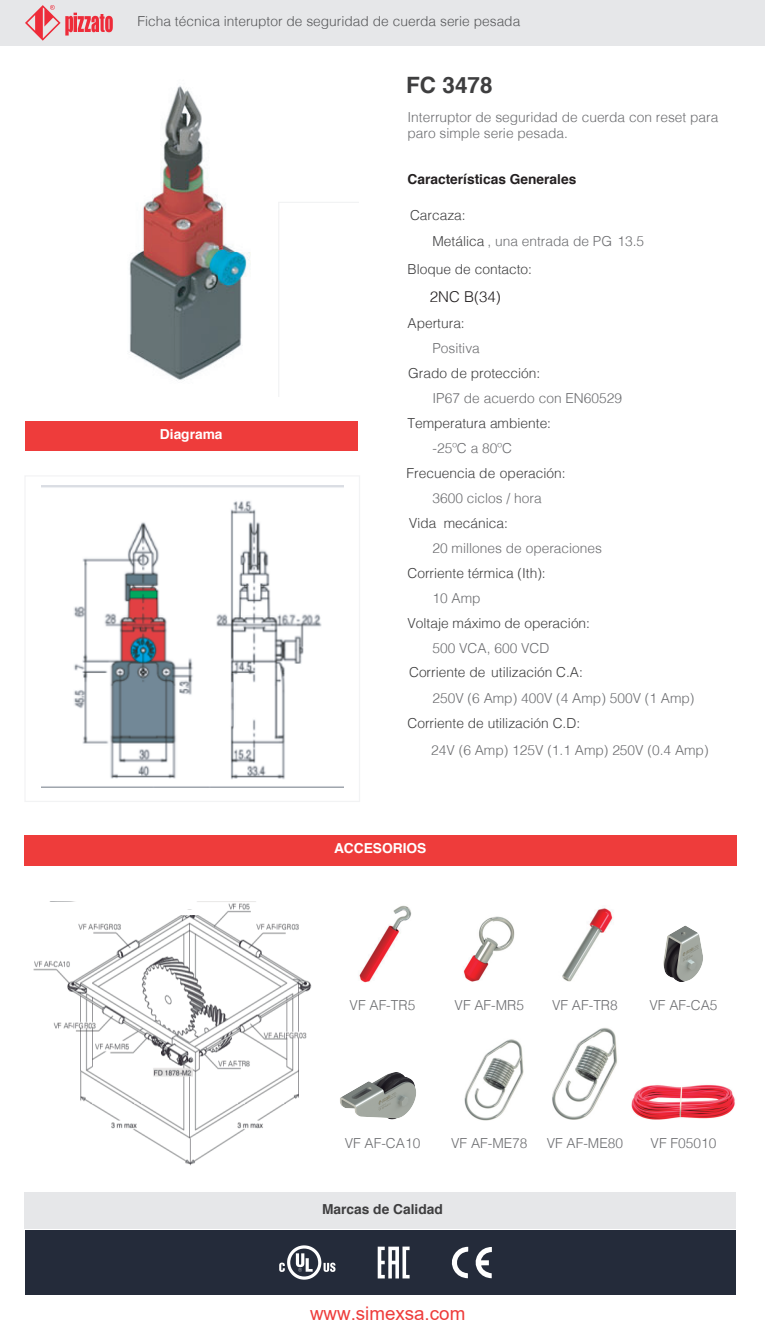
<style>
.page{position:relative;width:765px;height:1336px;background:#fff}
.page>*{position:absolute;margin:0;border:0;box-sizing:border-box;transform-origin:0 0}
.t1{font:700 22.5px "Helvetica";color:#3e3e3f}
.t2{font:18.75px "Arial";color:#ee3c3b}
.t3{font:300 15px "Helvetica";color:#231f20}
.t4{font:300 13.75px/16.5px "Helvetica";color:#6c6d70}
.t5{font:300 13.75px "Helvetica";color:#3e3e3f}
.t6{font:300 13.75px "Helvetica";color:#57585a}
.t7{font:700 13.75px "Helvetica";color:#231f20}
.t8{font:700 13.75px "Helvetica";color:#fff}
.t9{font:700 13.75px "Helvetica";color:#3e3e3f}
.s1{color:#3e3e3f}
</style>
<div class="page">
<div style="left:0;top:0;width:765px;height:46px;background:#e6e7e9"></div>
<div style="left:24px;top:1192px;width:711px;height:37px;background:#e6e7e9"></div>
<div style="left:25px;top:1230px;width:710px;height:64px;background:#242b3a"></div>
<div style="left:24px;top:835px;width:712px;height:31px;background:#ee3c3b"></div>
<div style="left:25px;top:421px;width:333px;height:30px;background:#ee3c3b"></div>
<svg style="left:279px;top:1245px;width:56px;height:34px"></svg>
<svg style="left:378px;top:1246px;width:32px;height:32px"></svg>
<svg style="left:475px;top:1247px;width:17px;height:31px"></svg>
<svg style="left:451px;top:1246px;width:17px;height:32px"></svg>
<svg style="left:25px;top:5px;width:88px;height:36px"></svg>
<svg style="left:278px;top:202px;width:80px;height:195px"></svg>
<div style="left:24px;top:475px;width:336px;height:327px;border:1px solid #e6e7e9"></div>
<img style="left:33px;top:901px;width:279px;height:265px">
<hr style="left:38px;top:910px;width:186px;height:4px;background:#fff">
<img style="left:663px;top:925px;width:40px;height:57px">
<img style="left:340px;top:1072px;width:76px;height:48px">
<img style="left:359px;top:905px;width:53px;height:78px">
<img style="left:463px;top:916px;width:52px;height:66px">
<img style="left:562px;top:908px;width:51px;height:74px">
<img style="left:464px;top:1039px;width:60px;height:82px">
<img style="left:552px;top:1027px;width:65px;height:93px">
<img style="left:631px;top:1085px;width:104px;height:35px">
<img style="left:41px;top:485px;width:303px;height:303px">
<img style="left:129px;top:85px;width:122px;height:296px">
<p class="t6" style="left:137px;top:12px;width:384px">Ficha técnica interuptor de seguridad de cuerda serie pesada</p>
<h1 class="t1" style="left:406px;top:67px;width:88px">FC 3478</h1>
<p class="t4" style="left:408px;top:109px;width:313px">Interruptor de seguridad de cuerda con reset para paro simple serie pesada.</p>
<p class="t7" style="left:408px;top:168px;width:170px">Características Generales</p>
<p class="t5" style="left:410px;top:206px;width:57px">Carcaza:</p>
<p class="t4" style="left:432px;top:233px;width:213px"><span class="s1">Metálica</span> , una entrada de PG 13.5</p>
<p class="t5" style="left:408px;top:261px;width:126px">Bloque de contacto:</p>
<p class="t8" style="left:160px;top:423px;width:64px">Diagrama</p>
<p class="t3" style="left:430px;top:287px;width:72px">2NC B(34)</p>
<p class="t5" style="left:408px;top:314px;width:59px">Apertura:</p>
<p class="t4" style="left:432px;top:340px;width:49px">Positiva</p>
<p class="t5" style="left:408px;top:364px;width:134px">Grado de protección:</p>
<p class="t4" style="left:432px;top:390px;width:191px">IP67 de acuerdo con EN60529</p>
<p class="t5" style="left:407px;top:414px;width:145px">Temperatura ambiente:</p>
<p class="t4" style="left:432px;top:440px;width:81px">-25ºC a 80ºC</p>
<p class="t5" style="left:407px;top:464px;width:161px">Frecuencia de operación:</p>
<p class="t4" style="left:432px;top:490px;width:111px">3600 ciclos / hora</p>
<p class="t5" style="left:409px;top:515px;width:29px;rotate:-1deg">Vida</p>
<p class="t5" style="left:444px;top:514px;width:66px">mecánica:</p>
<p class="t4" style="left:432px;top:540px;width:171px">20 millones de operaciones</p>
<p class="t5" style="left:407px;top:564px;width:140px">Corriente térmica (Ith):</p>
<p class="t4" style="left:432px;top:589px;width:50px">10 Amp</p>
<p class="t5" style="left:407px;top:614px;width:184px">Voltaje máximo de operación:</p>
<p class="t4" style="left:432px;top:639px;width:118px">500 VCA, 600 VCD</p>
<p class="t5" style="left:409px;top:663px;width:175px">Corriente de utilización C.A:</p>
<p class="t4" style="left:432px;top:689px;width:264px">250V (6 Amp) 400V (4 Amp) 500V (1 Amp)</p>
<p class="t5" style="left:407px;top:714px;width:174px">Corriente de utilización C.D:</p>
<p class="t4" style="left:431px;top:741px;width:279px">24V (6 Amp) 125V (1.1 Amp) 250V (0.4 Amp)</p>
<p class="t8" style="left:334px;top:837px;width:94px">ACCESORIOS</p>
<p class="t4" style="left:350px;top:997px;width:67px">VF AF-TR5</p>
<p class="t4" style="left:455px;top:997px;width:71px">VF AF-MR5</p>
<p class="t4" style="left:552px;top:997px;width:67px">VF AF-TR8</p>
<p class="t4" style="left:650px;top:997px;width:70px">VF AF-CA5</p>
<p class="t4" style="left:345px;top:1134px;width:77px">VF AF-CA10</p>
<p class="t4" style="left:451px;top:1134px;width:78px">VF AF-ME78</p>
<p class="t4" style="left:547px;top:1134px;width:78px">VF AF-ME80</p>
<p class="t4" style="left:651px;top:1134px;width:67px">VF F05010</p>
<p class="t9" style="left:322px;top:1197px;width:122px">Marcas de Calidad</p>
<h2 class="t2" style="left:310px;top:1300px;width:157px">www.simexsa.com</h2>
</div>
